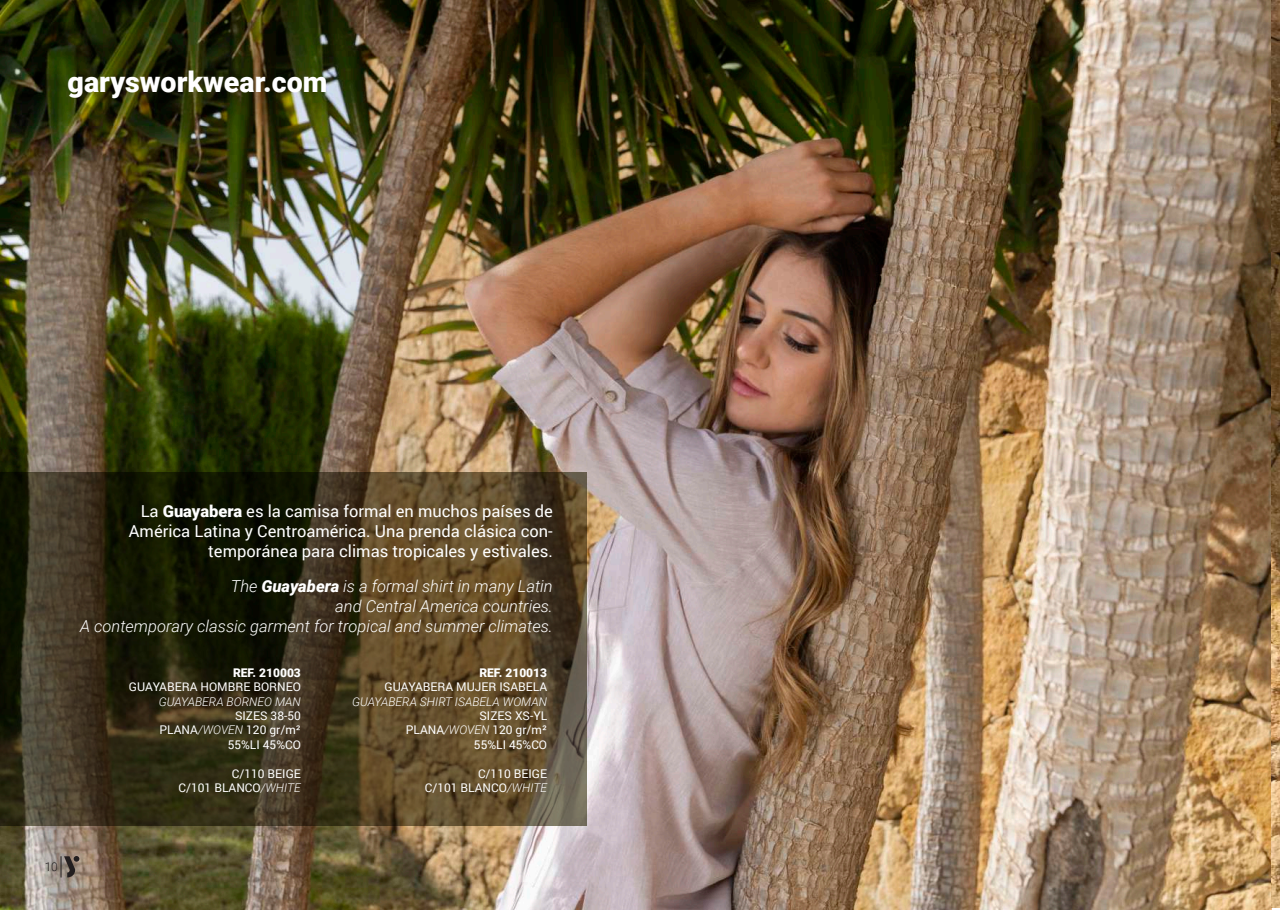
<style>
.page{position:relative;width:1280px;height:910px;background:#fff}
.page>*{position:absolute;margin:0;border:0;box-sizing:border-box;transform-origin:0 0}
.t1{font:900 28.65px "Roboto";color:#fff}
.t2{font:16.5px/19.8px "Roboto";color:#fff;text-align:right}
.t3{font:italic 300 16.5px/19.8px "Roboto";color:#fff;text-align:right}
.t4{font:12px/14.4px "Roboto";color:#fff;text-align:right}
.t5{font:italic 300 12px "Roboto";color:#fff}
.t6{font:900 12px "Roboto";color:#fff}
.t7{font:300 12px "Roboto";color:#231f20}
.s1{font-weight:900}
.s2{font-weight:300;font-style:italic}
</style>
<div class="page">
<img style="left:0;top:0;width:1271px;height:910px">
<svg style="left:61px;top:856px;width:18px;height:21px"></svg>
<img style="left:1271px;top:0;width:9px;height:908px">
<svg style="left:0;top:472px;width:587px;height:354px;background:#40351d"></svg>
<h1 class="t1" style="left:68px;top:62px;width:261px">garysworkwear.com</h1>
<h2 class="t2" style="left:129px;top:501px;width:425px">La <span class="s1">Guayabera</span> es la camisa formal en muchos países de<br>América Latina y Centroamérica. Una prenda clásica con&shy;temporánea para climas tropicales y estivales.</h2>
<h2 class="t3" style="left:80px;top:576px;width:474px">The <span class="s1">Guayabera</span> is a formal shirt in many Latin<br>and Central America countries.<br>A contemporary classic garment for tropical and summer climates.</h2>
<p class="t6" style="left:233px;top:664px;width:69px">REF. 210003</p>
<p class="t4" style="left:129px;top:679px;width:173px">GUAYABERA HOMBRE BORNEO</p>
<p class="t5" style="left:159px;top:693px;width:143px">GUAYABERA BORNEO MAN</p>
<p class="t4" style="left:160px;top:708px;width:143px">SIZES 38-50<br>PLANA<span class="s2">/WOVEN</span> 120 gr/m²<br>55%LI 45%CO</p>
<p class="t4" style="left:179px;top:766px;width:124px">C/110 BEIGE<br>C/101 BLANCO<span class="s2">/WHITE</span></p>
<p class="t6" style="left:479px;top:664px;width:69px">REF. 210013</p>
<p class="t4" style="left:385px;top:679px;width:164px">GUAYABERA MUJER ISABELA</p>
<p class="t5" style="left:352px;top:693px;width:196px">GUAYABERA SHIRT ISABELA WOMAN</p>
<p class="t4" style="left:406px;top:708px;width:143px">SIZES XS-YL<br>PLANA<span class="s2">/WOVEN</span> 120 gr/m²<br>55%LI 45%CO</p>
<p class="t4" style="left:425px;top:766px;width:124px">C/110 BEIGE<br>C/101 BLANCO<span class="s2">/WHITE</span></p>
<p class="t7" style="left:45px;top:859px;width:15px">10</p>
</div>
